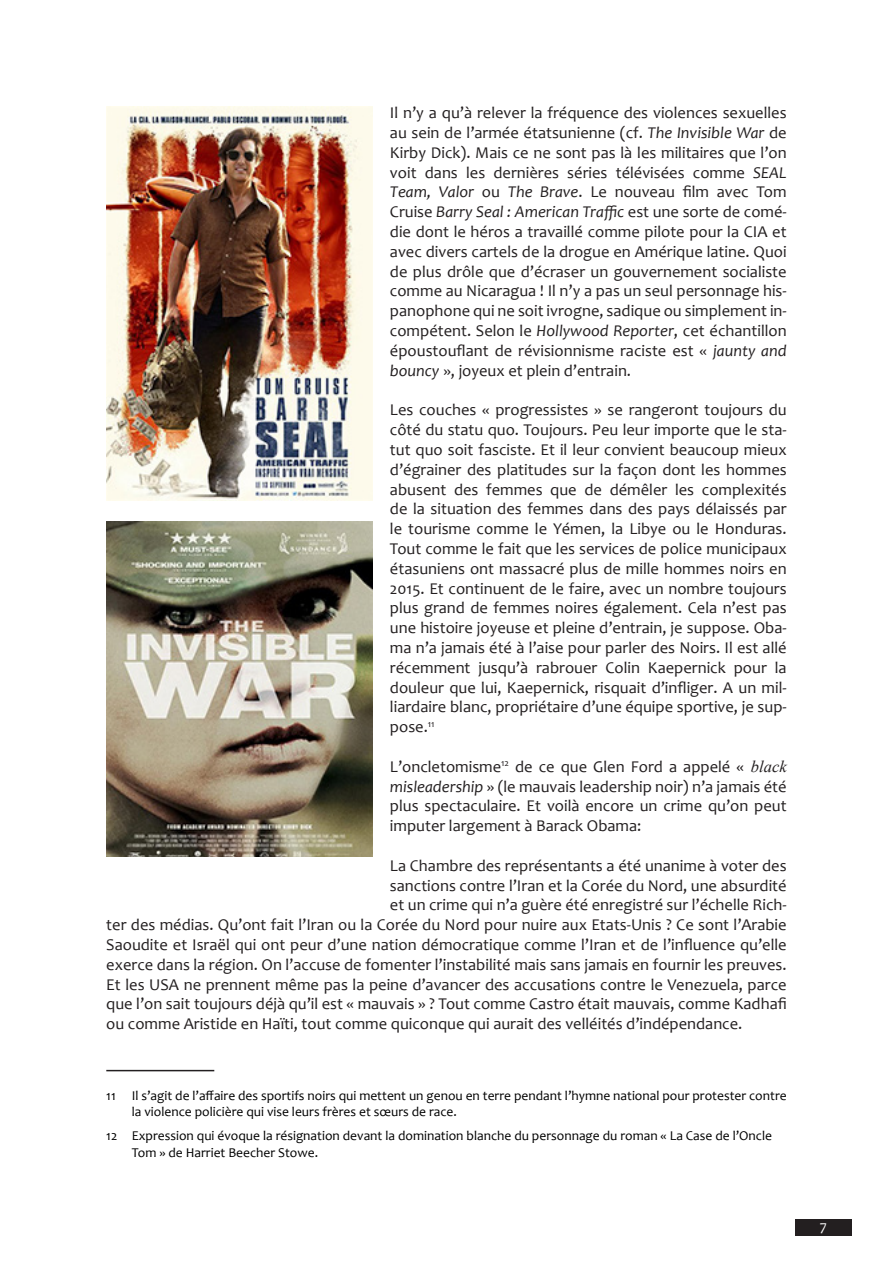
<style>
.page{position:relative;width:893px;height:1263px;background:#fff}
.page>*{position:absolute;margin:0;border:0;box-sizing:border-box;transform-origin:0 0}
.t1{font:16.5px/19.8px "Candara";color:#231f20;text-align:justify}
.t2{font:15px "Candara";color:#fff}
.Footnote_text{font:13.5px/16.2px "Candara";color:#000}
.s1{font-style:italic}
.s2{font-family:"Times New Roman";font-style:italic}
</style>
<div class="page">
<div style="left:795px;top:1220px;width:57px;height:16px;background:#231f20"></div>
<hr style="left:106px;top:1070px;width:108px;height:1px;background:#231f20">
<img style="left:106px;top:106px;width:267px;height:395px">
<img style="left:106px;top:521px;width:267px;height:336px">
<p class="t1" style="left:390px;top:103px;width:398px">Il n’y a qu’à relever la fréquence des violences sexuelles au sein de l’armée étatsunienne (cf. <span class="s1">The Invisible War</span> de Kirby Dick). Mais ce ne sont pas là les militaires que l’on voit dans les dernières séries télévisées comme <span class="s1">SEAL Team, Valor</span> ou <span class="s1">The Brave</span>. Le nouveau film avec Tom Cruise <span class="s1">Barry Seal : American Traffic</span> est une sorte de comé&shy;die dont le héros a travaillé comme pilote pour la CIA et avec divers cartels de la drogue en Amérique latine. Quoi de plus drôle que d’écraser un gouvernement socialiste comme au Nicaragua ! Il n’y a pas un seul personnage his&shy;panophone qui ne soit ivrogne, sadique ou simplement in&shy;compétent. Selon le <span class="s1">Hollywood Reporter</span>, cet échantillon époustouflant de révisionnisme raciste est « <span class="s1">jaunty and bouncy</span> », joyeux et plein d’entrain.</p>
<p class="t1" style="left:390px;top:400px;width:398px">Les couches « progressistes » se rangeront toujours du côté du statu quo. Toujours. Peu leur importe que le sta&shy;tut quo soit fasciste. Et il leur convient beaucoup mieux d’égrainer des platitudes sur la façon dont les hommes abusent des femmes que de démêler les complexités de la situation des femmes dans des pays délaissés par le tourisme comme le Yémen, la Libye ou le Honduras.<br>Tout comme le fait que les services de police municipaux étasuniens ont massacré plus de mille hommes noirs en 2015. Et continuent de le faire, avec un nombre toujours plus grand de femmes noires également. Cela n’est pas une histoire joyeuse et pleine d’entrain, je suppose. Oba&shy;ma n’a jamais été à l’aise pour parler des Noirs. Il est allé récemment jusqu’à rabrouer Colin Kaepernick pour la douleur que lui, Kaepernick, risquait d’infliger. A un mil&shy;liardaire blanc, propriétaire d’une équipe sportive, je sup&shy;pose.<sup>11</sup></p>
<p class="t1" style="left:390px;top:756px;width:398px">L’oncletomisme<sup>12</sup> de ce que Glen Ford a appelé « <span class="s2">black </span><span class="s1">misleadership</span> » (le mauvais leadership noir) n’a jamais été plus spectaculaire. Et voilà encore un crime qu’on peut imputer largement à Barack Obama:</p>
<p class="t1" style="left:390px;top:855px;width:398px">La Chambre des représentants a été unanime à voter des</p>
<p class="t1" style="left:390px;top:875px;width:398px">sanctions contre l’Iran et la Corée du Nord, une absurdité</p>
<p class="t1" style="left:390px;top:895px;width:398px">et un crime qui n’a guère été enregistré sur l’échelle Rich-</p>
<p class="t1" style="left:106px;top:915px;width:682px">ter des médias. Qu’ont fait l’Iran ou la Corée du Nord pour nuire aux Etats-Unis ? Ce sont l’Arabie</p>
<p class="t1" style="left:106px;top:934px;width:682px">Saoudite et Israël qui ont peur d’une nation démocratique comme l’Iran et de l’influence qu’elle</p>
<p class="t1" style="left:106px;top:954px;width:682px">exerce dans la région. On l’accuse de fomenter l’instabilité mais sans jamais en fournir les preuves.</p>
<p class="t1" style="left:106px;top:974px;width:682px">Et les USA ne prennent même pas la peine d’avancer des accusations contre le Venezuela, parce</p>
<p class="t1" style="left:106px;top:994px;width:682px">que l’on sait toujours déjà qu’il est « mauvais » ? Tout comme Castro était mauvais, comme Kadhafi</p>
<p class="t1" style="left:106px;top:1014px;width:638px">ou comme Aristide en Haïti, tout comme quiconque qui aurait des velléités d’indépendance.</p>
<p class="Footnote_text" style="left:132px;top:1087px;width:656px;text-indent:-26px">11 Il s’agit de l’affaire des sportifs noirs qui mettent un genou en terre pendant l’hymne national pour protester contre la violence policière qui vise leurs frères et sœurs de race.</p>
<p class="Footnote_text" style="left:132px;top:1128px;width:642px;text-indent:-26px">12 Expression qui évoque la résignation devant la domination blanche du personnage du roman « La Case de l’Oncle<br>Tom » de Harriet Beecher Stowe.</p>
<p class="t2" style="left:820px;top:1216px;width:9px">7</p>
</div>
